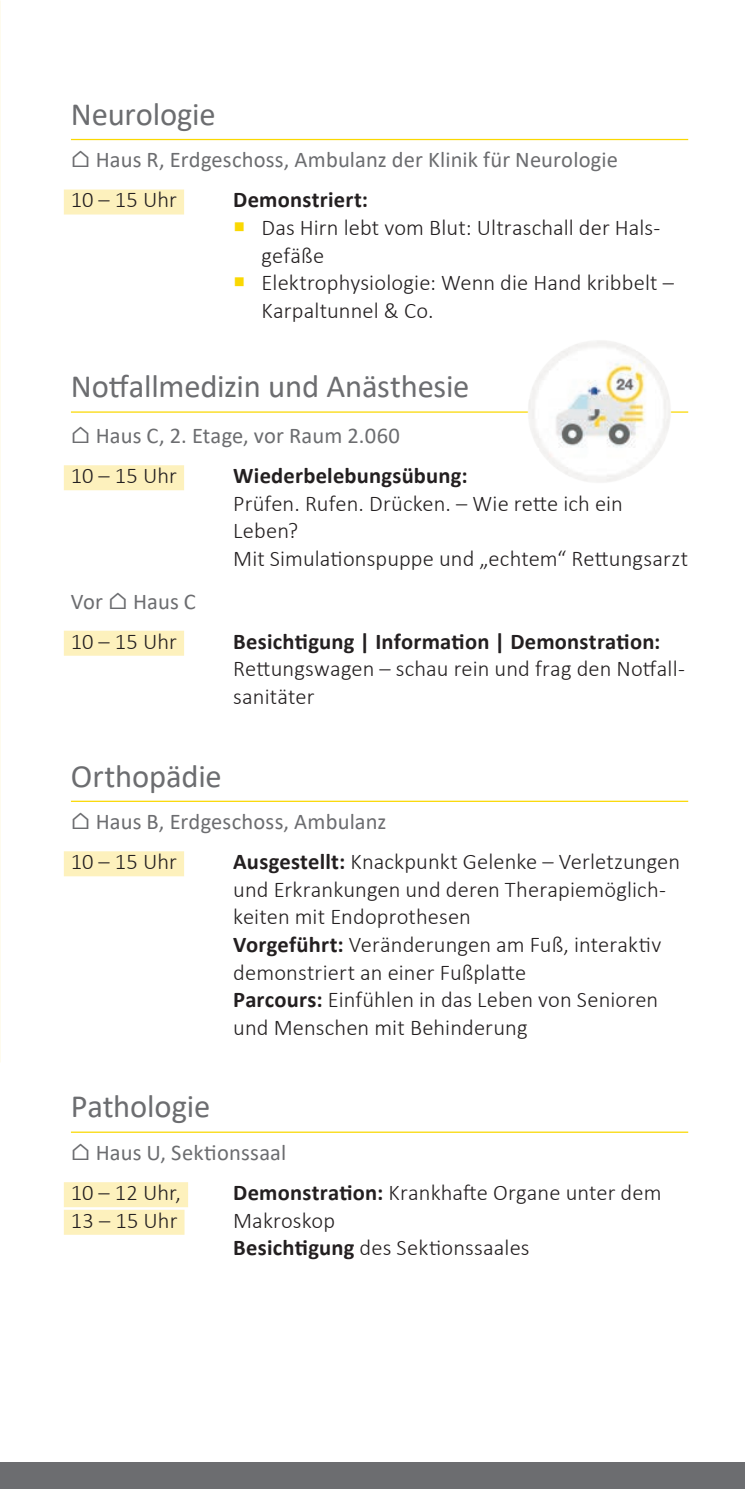
<style>
.page{position:relative;width:745px;height:1489px;background:#fff}
.page>*{position:absolute;margin:0;border:0;box-sizing:border-box;transform-origin:0 0}
.t1{font:32.5px "Calibri";letter-spacing:-.005em;color:#6c6d70}
.t2{font:300 22.5px/27.5px "Calibri";letter-spacing:.005em;color:#231f20}
.t3{font:22.5px "Calibri";letter-spacing:.005em;color:#6c6d70}
.t4{font:700 22.5px "Calibri";letter-spacing:.01em;color:#231f20}
.s1{color:#fad802}
.s2{font-weight:700}
</style>
<div class="page">
<div style="left:0;top:1462px;width:744px;height:26px;background:#6c6d70"></div>
<hr style="left:71px;top:139px;width:616px;height:1px;background:#fad802">
<div style="left:64px;top:189px;width:120px;height:25px;background:#fdf1bd"></div>
<hr style="left:71px;top:411px;width:616px;height:1px;background:#fad802">
<div style="left:64px;top:465px;width:120px;height:25px;background:#fdf1bd"></div>
<div style="left:64px;top:630px;width:120px;height:25px;background:#fdf1bd"></div>
<hr style="left:71px;top:800px;width:616px;height:2px;background:#fad802">
<img style="left:510px;top:341px;width:177px;height:141px">
<div style="left:64px;top:851px;width:120px;height:25px;background:#fdf1bd"></div>
<hr style="left:71px;top:1131px;width:616px;height:1px;background:#fad802">
<div style="left:64px;top:1182px;width:124px;height:25px;background:#fdf1bd"></div>
<div style="left:64px;top:1209px;width:120px;height:25px;background:#fdf1bd"></div>
<h1 class="t1" style="left:71px;top:91px;width:146px">Neurologie</h1>
<p class="t3" style="left:71px;top:144px;width:548px">⌂ Haus R, Erdgeschoss, Ambulanz der Klinik für Neurologie</p>
<p class="t2" style="left:71px;top:186px;width:107px">10 – 15 Uhr</p>
<p class="t4" style="left:233px;top:184px;width:136px">Demonstriert:</p>
<p class="t2" style="left:261px;top:213px;width:398px;text-indent:-28px"><span class="s1">○</span> Das Hirn lebt vom Blut: Ultraschall der Hals&shy;gefäße</p>
<p class="t2" style="left:261px;top:269px;width:413px;text-indent:-28px"><span class="s1">○</span> Elektrophysiologie: Wenn die Hand kribbelt –<br>Karpaltunnel &amp; Co.</p>
<h1 class="t1" style="left:71px;top:364px;width:400px">Notfallmedizin und Anästhesie</h1>
<p class="t3" style="left:71px;top:420px;width:330px">⌂ Haus C, 2. Etage, vor Raum 2.060</p>
<p class="t2" style="left:71px;top:461px;width:107px">10 – 15 Uhr</p>
<p class="t4" style="left:233px;top:460px;width:236px">Wiederbelebungsübung:</p>
<p class="t2" style="left:233px;top:489px;width:456px">Prüfen. Rufen. Drücken. – Wie rette ich ein<br>Leben?<br>Mit Simulationspuppe und „echtem“ Rettungsarzt</p>
<p class="t3" style="left:71px;top:585px;width:126px">Vor ⌂ Haus C</p>
<p class="t2" style="left:71px;top:627px;width:107px">10 – 15 Uhr</p>
<p class="t4" style="left:233px;top:625px;width:428px">Besichtigung | Information | Demonstration:</p>
<p class="t2" style="left:233px;top:654px;width:453px">Rettungswagen – schau rein und frag den Notfall&shy;sanitäter</p>
<h1 class="t1" style="left:71px;top:753px;width:152px">Orthopädie</h1>
<p class="t3" style="left:71px;top:806px;width:317px">⌂ Haus B, Erdgeschoss, Ambulanz</p>
<p class="t2" style="left:71px;top:847px;width:107px">10 – 15 Uhr</p>
<p class="t2" style="left:233px;top:847px;width:448px"><span class="s2">Ausgestellt:</span> Knackpunkt Gelenke – Verletzungen und Erkrankungen und deren Therapiemöglich&shy;keiten mit Endoprothesen<br><span class="s2">Vorgeführt:</span> Veränderungen am Fuß, interaktiv demonstriert an einer Fußplatte<br><span class="s2">Parcours:</span> Einfühlen in das Leben von Senioren und Menschen mit Behinderung</p>
<h1 class="t1" style="left:71px;top:1083px;width:141px">Pathologie</h1>
<p class="t3" style="left:71px;top:1136px;width:217px">⌂ Haus U, Sektionssaal</p>
<p class="t2" style="left:71px;top:1178px;width:111px">10 – 12 Uhr,<br>13 – 15 Uhr</p>
<p class="t2" style="left:233px;top:1178px;width:429px"><span class="s2">Demonstration:</span> Krankhafte Organe unter dem<br>Makroskop<br><span class="s2">Besichtigung</span> des Sektionssaales</p>
</div>
